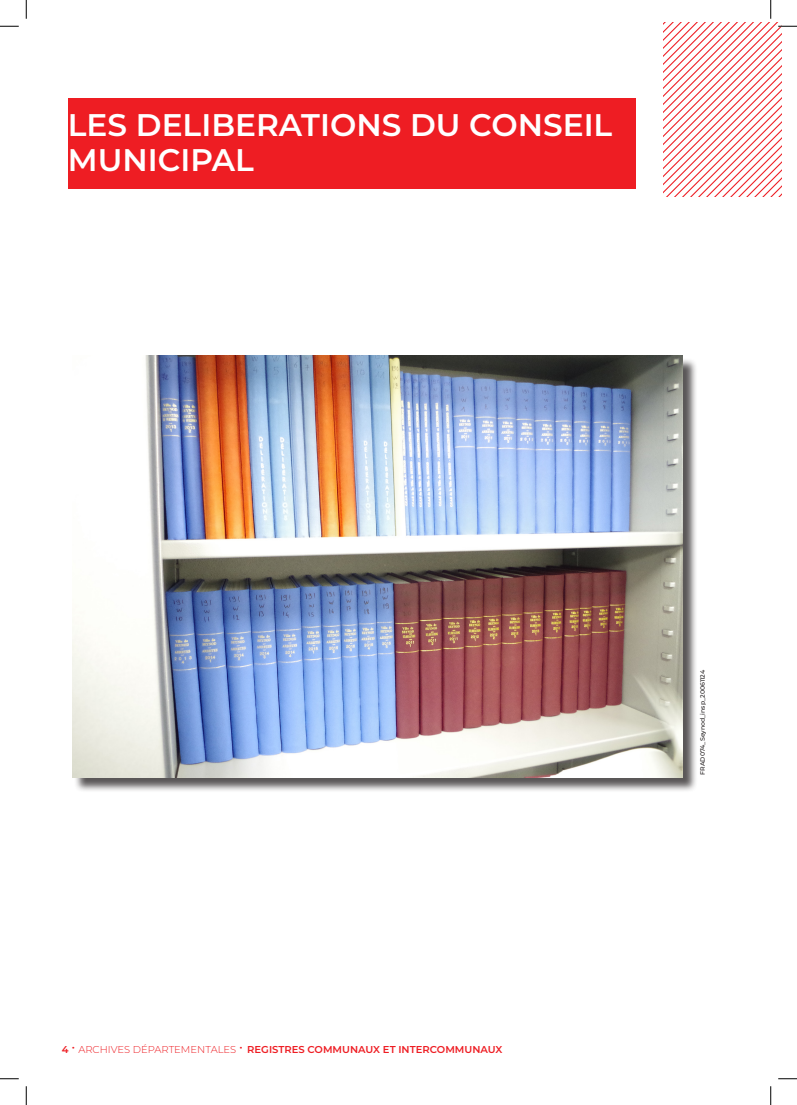
<style>
.page{position:relative;width:797px;height:1105px;background:#fff}
.page>*{position:absolute;margin:0;border:0;box-sizing:border-box;transform-origin:0 0}
.t1{font:600 31.25px/35px "Montserrat";color:#fff}
.t2{font:600 10px "Montserrat";color:#ee1d23}
.t3{font:500 6.25px "Montserrat";color:#231f20}
.s1{font-weight:300;font-size:15px}
.s2{font-weight:300}
</style>
<div class="page">
<div style="left:68px;top:98px;width:567px;height:90px;background:#ee1d23"></div>
<div style="left:74px;top:358px;width:623px;height:434px;background:#231f20;opacity:.75"></div>
<img style="left:72px;top:356px;width:610px;height:421px">
<svg style="left:0;top:25px;width:19px;height:2px"></svg>
<svg style="left:0;top:1078px;width:19px;height:1px"></svg>
<svg style="left:778px;top:1078px;width:19px;height:1px"></svg>
<svg style="left:25px;top:0;width:2px;height:19px"></svg>
<svg style="left:25px;top:1086px;width:2px;height:19px"></svg>
<svg style="left:663px;top:0;width:134px;height:196px"></svg>
<svg style="left:770px;top:1086px;width:1px;height:19px"></svg>
<p class="t1" style="left:68px;top:106px;width:546px">LES DELIBERATIONS DU CONSEIL<br>MUNICIPAL</p>
<p class="t2" style="left:62px;top:1042px;width:442px">4 <span class="s1">•</span> <span class="s2">ARCHIVES DÉPARTEMENTALES</span> <span class="s1">•</span> REGISTRES COMMUNAUX ET INTERCOMMUNAUX</p>
<p class="t3" style="left:698px;top:775px;width:106px;rotate:-90deg">FRAD074_Seynod_insp_20061124</p>
</div>
